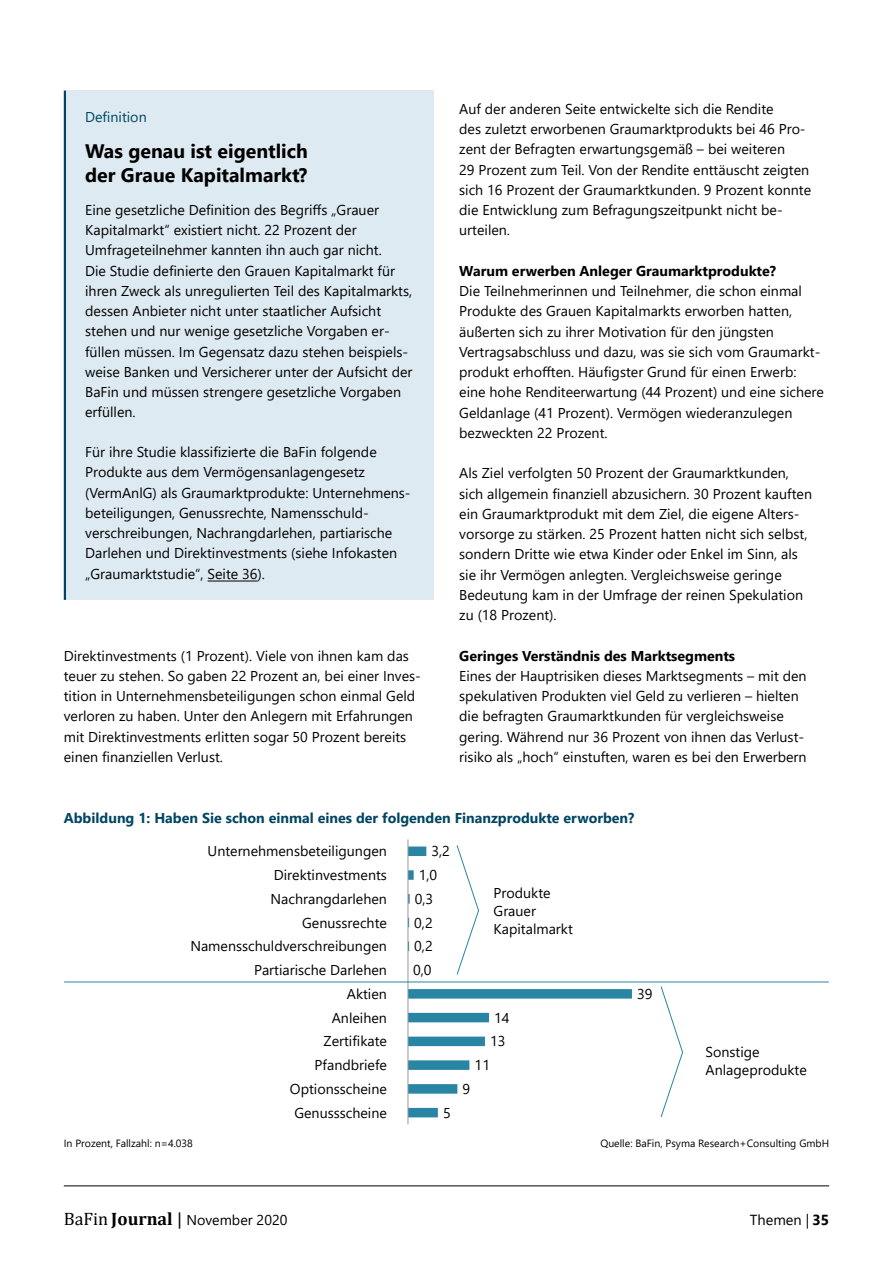
<style>
.page{position:relative;width:893px;height:1263px;background:#fff}
.page>*{position:absolute;margin:0;border:0;box-sizing:border-box;transform-origin:0 0}
.kasten_headline{font:700 19.5px/23.4px "Segoe UI";color:#000}
.t1{font:14.55px "Segoe UI";color:#000}
.copy{font:14.25px/20.2px "Segoe UI";color:#000}
.kasten_copy{font:14.25px/20.2px "Segoe UI";color:#000}
.subheadline{font:700 14.25px "Segoe UI";color:#000}
.grafik_headline{font:700 14.25px "Segoe UI";color:#004563}
.kasten_lebender_kolu{font:14.25px "Segoe UI";color:#004563}
.bildnachweis_grau{font:10.5px "Segoe UI";color:#000}
.s1{font-family:"Cambria";font-size:18px}
.s2{font-family:"Cambria";font-weight:700;font-size:18px}
.s3{font-weight:700}
</style>
<div class="page">
<div style="left:64px;top:91px;width:370px;height:509px;background:#deeaf1"></div>
<hr style="left:208px;top:581px;width:50px;height:1px;background:#000">
<hr style="left:64px;top:91px;width:2px;height:509px;background:#004563">
<svg style="left:409px;top:846px;width:223px;height:271px"></svg>
<hr style="left:408px;top:839px;width:1px;height:285px;background:#999">
<hr style="left:64px;top:981px;width:765px;height:1px;background:#2885a4">
<svg style="left:456px;top:845px;width:23px;height:130px"></svg>
<svg style="left:660px;top:986px;width:23px;height:131px"></svg>
<hr style="left:64px;top:1185px;width:765px;height:1px;background:#000">
<h2 class="kasten_lebender_kolu" style="left:85px;top:104px;width:63px">Definition</h2>
<p class="kasten_headline" style="left:85px;top:138px;width:224px">Was genau ist eigentlich der Graue Kapitalmarkt?</p>
<p class="kasten_copy" style="left:85px;top:198px;width:329px">Eine gesetzliche Definition des Begriffs „Grauer Kapitalmarkt“ existiert nicht. 22 Prozent der Umfrageteilnehmer kannten ihn auch gar nicht.<br>Die Studie definierte den Grauen Kapitalmarkt für ihren Zweck als unregulierten Teil des Kapitalmarkts, dessen Anbieter nicht unter staatlicher Aufsicht stehen und nur wenige gesetzliche Vorgaben er&shy;füllen müssen. Im Gegensatz dazu stehen beispiels&shy;weise Banken und Versicherer unter der Aufsicht der BaFin und müssen strengere gesetzliche Vorgaben erfüllen.</p>
<p class="kasten_copy" style="left:85px;top:441px;width:325px">Für ihre Studie klassifizierte die BaFin folgende Produkte aus dem Vermögensanlagengesetz (VermAnlG) als Graumarktprodukte: Unternehmens&shy;beteiligungen, Genussrechte, Namensschuld&shy;verschreibungen, Nachrangdarlehen, partiarische Darlehen und Direktinvestments (siehe Infokasten „Graumarktstudie“, Seite 36).</p>
<p class="copy" style="left:64px;top:644px;width:359px">Direktinvestments (1 Prozent). Viele von ihnen kam das teuer zu stehen. So gaben 22 Prozent an, bei einer Inves&shy;tition in Unternehmensbeteiligungen schon einmal Geld verloren zu haben. Unter den Anlegern mit Erfahrungen mit Direktinvestments erlitten sogar 50 Prozent bereits einen finanziellen Verlust.</p>
<p class="copy" style="left:459px;top:97px;width:353px">Auf der anderen Seite entwickelte sich die Rendite<br>des zuletzt erworbenen Graumarktprodukts bei 46 Pro&shy;zent der Befragten erwartungsgemäß – bei weiteren<br>29 -Prozent zum Teil. Von der Rendite enttäuscht zeigten sich 16 -Prozent der Graumarktkunden. 9 Prozent konnte die Entwicklung zum Befragungszeitpunkt nicht be&shy;urteilen.</p>
<p class="subheadline" style="left:459px;top:257px;width:318px">Warum erwerben Anleger Graumarktprodukte?</p>
<p class="copy" style="left:459px;top:280px;width:366px">Die Teilnehmerinnen und Teilnehmer, die schon einmal Produkte des Grauen Kapitalmarkts erworben hatten, äußerten sich zu ihrer Motivation für den jüngsten Vertragsabschluss und dazu, was sie sich vom Graumarkt&shy;produkt erhofften. Häufigster Grund für einen Erwerb: eine hohe Renditeerwartung (44 Prozent) und eine sichere Geldanlage (41 Prozent). Vermögen wiederanzulegen bezweckten 22 Prozent.</p>
<p class="copy" style="left:459px;top:462px;width:354px">Als Ziel verfolgten 50 Prozent der Graumarktkunden, sich allgemein finanziell abzusichern. 30 Prozent kauften ein Graumarktprodukt mit dem Ziel, die eigene Alters&shy;vorsorge zu stärken. 25 Prozent hatten nicht sich selbst, sondern Dritte wie etwa Kinder oder Enkel im Sinn, als sie ihr Vermögen anlegten. Vergleichsweise geringe Bedeutung kam in der Umfrage der reinen Spekulation zu (18 Prozent).</p>
<p class="subheadline" style="left:459px;top:642px;width:277px">Geringes Verständnis des Marktsegments</p>
<p class="copy" style="left:459px;top:664px;width:349px">Eines der Hauptrisiken dieses Marktsegments – mit den spekulativen Produkten viel Geld zu verlieren – hielten die befragten Graumarktkunden für vergleichsweise gering. Während nur 36 Prozent von ihnen das Verlust&shy;risiko als „hoch“ einstuften, waren es bei den Erwerbern</p>
<p class="grafik_headline" style="left:64px;top:804px;width:572px">Abbildung 1: Haben Sie schon einmal eines der folgenden Finanzprodukte erworben?</p>
<p class="kasten_copy" style="left:190px;top:838px;width:198px;line-height:23.7px;text-align:right">Unternehmensbeteiligungen<br>Direktinvestments<br>Nachrangdarlehen<br>Genussrechte<br>Namensschuldverschreibungen<br>Partiarische Darlehen<br>Aktien<br>Anleihen<br>Zertifikate<br>Pfandbriefe<br>Optionsscheine<br>Genussscheine</p>
<p class="kasten_copy" style="left:431px;top:840px;width:20px">3,2</p>
<p class="kasten_copy" style="left:419px;top:864px;width:20px">1,0</p>
<p class="kasten_copy" style="left:415px;top:887px;width:20px">0,3</p>
<p class="kasten_copy" style="left:414px;top:911px;width:20px">0,2</p>
<p class="kasten_copy" style="left:414px;top:935px;width:20px">0,2</p>
<p class="kasten_copy" style="left:413px;top:959px;width:20px">0,0</p>
<p class="kasten_copy" style="left:494px;top:882px;width:81px;line-height:18px">Produkte<br>Grauer<br>Kapitalmarkt</p>
<p class="kasten_copy" style="left:443px;top:1101px;width:9px">5</p>
<p class="kasten_copy" style="left:490px;top:1004px;width:21px;line-height:23.7px">14<br>13</p>
<p class="kasten_copy" style="left:475px;top:1054px;width:17px">11</p>
<p class="kasten_copy" style="left:463px;top:1077px;width:9px">9</p>
<p class="kasten_copy" style="left:637px;top:982px;width:17px">39</p>
<p class="kasten_copy" style="left:706px;top:1041px;width:103px;line-height:18px">Sonstige<br>Anlageprodukte</p>
<p class="bildnachweis_grau" style="left:64px;top:1133px;width:131px">In Prozent, Fallzahl: n=4.038</p>
<p class="bildnachweis_grau" style="left:600px;top:1133px;width:230px">Quelle: BaFin, Psyma Research+Consulting GmbH</p>
<p class="kasten_copy" style="left:64px;top:1208px;width:225px"><span class="s1">BaFin</span> <span class="s2">Journal</span> <span class="s1">|</span> November 2020</p>
<p class="t1" style="left:750px;top:1206px;width:81px">Themen | <span class="s3">35</span></p>
</div>
